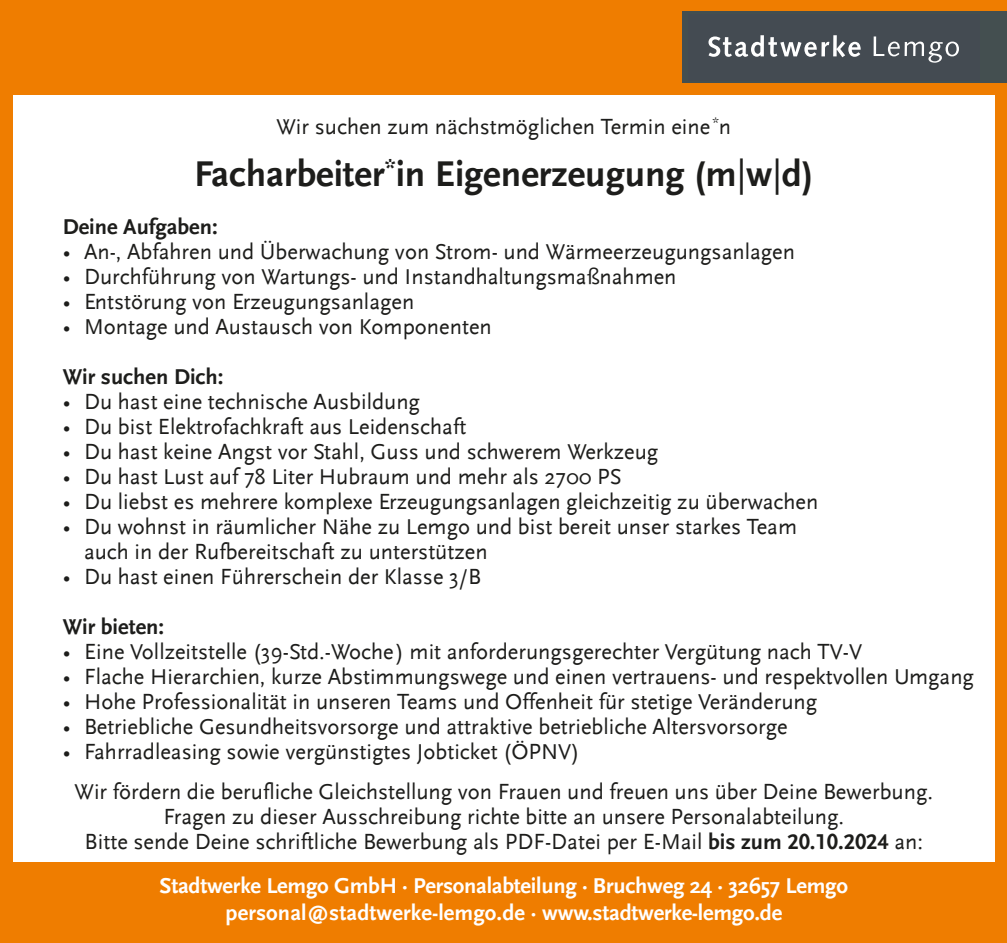
<style>
.page{position:relative;width:1007px;height:943px;background:#fff}
.page>*{position:absolute;margin:0;border:0;box-sizing:border-box;transform-origin:0 0}
.t1{font:700 37.5px "SL Scala Sans";color:#1d1d1b}
.t2{font:22.5px/25px "SL Scala Sans";color:#1d1d1b}
.t3{font:700 22.5px/27px "SL Scala Sans";letter-spacing:-.01em;color:#fff;text-align:center}
.t4{font:700 22.5px "SL Scala Sans";color:#1d1d1b}
.s1{font-weight:400}
.s2{font-family:"SL Scala Sans Tab";font-weight:700}
.s3{font-family:"SL Scala Sans Tab"}
</style>
<div class="page">
<div style="left:0;top:0;width:1006px;height:943px;background:#ef7d00"></div>
<div style="left:682px;top:11px;width:324px;height:71px;background:#444f50"></div>
<div style="left:688px;top:14px;width:291px;height:67px;background:#444b52"></div>
<svg style="left:708px;top:35px;width:152px;height:22px"></svg>
<svg style="left:873px;top:36px;width:85px;height:27px"></svg>
<div style="left:13px;top:96px;width:981px;height:766px;background:#fff"></div>
<p class="t2" style="left:276px;top:114px;width:456px">Wir suchen zum nächstmöglichen Termin eine <sup>*</sup>n</p>
<h1 class="t1" style="left:194px;top:154px;width:620px">Facharbeiter<sup>*</sup>in Eigenerzeugung (m<span class="s1">|</span>w<span class="s1">|</span>d)</h1>
<p class="t4" style="left:63px;top:214px;width:156px">Deine Aufgaben:</p>
<p class="t2" style="left:63px;top:239px;width:733px">• An-, Abfahren und Überwachung von Strom- und Wärmeerzeugungsanlagen</p>
<p class="t2" style="left:63px;top:264px;width:615px">• Durchführung von Wartungs- und Instandhaltungsmaßnahmen</p>
<p class="t2" style="left:63px;top:289px;width:353px">• Entstörung von Erzeugungsanlagen</p>
<p class="t2" style="left:63px;top:314px;width:430px">• Montage und Austausch von Komponenten</p>
<p class="t4" style="left:63px;top:364px;width:162px">Wir suchen Dich:</p>
<p class="t2" style="left:63px;top:389px;width:359px">• Du hast eine technische Ausbildung</p>
<p class="t2" style="left:63px;top:414px;width:405px">• Du bist Elektrofachkraft aus Leidenschaft</p>
<p class="t2" style="left:63px;top:439px;width:597px">• Du hast keine Angst vor Stahl, Guss und schwerem Werkzeug</p>
<p class="t2" style="left:63px;top:464px;width:560px">• Du hast Lust auf 78 Liter Hubraum und mehr als 2700 PS</p>
<p class="t2" style="left:63px;top:489px;width:757px">• Du liebst es mehrere komplexe Erzeugungsanlagen gleichzeitig zu überwachen</p>
<p class="t2" style="left:84px;top:514px;width:714px;text-indent:-21px">• Du wohnst in räumlicher Nähe zu Lemgo und bist bereit unser starkes Team auch in der Rufbereitschaft zu unterstützen</p>
<p class="t2" style="left:63px;top:564px;width:420px">• Du hast einen Führerschein der Klasse 3/B</p>
<p class="t4" style="left:63px;top:614px;width:103px">Wir bieten:</p>
<p class="t2" style="left:63px;top:639px;width:800px">• Eine Vollzeitstelle (39-Std.-Woche) mit anforderungsgerechter Vergütung nach TV-V</p>
<p class="t2" style="left:63px;top:664px;width:912px">• Flache Hierarchien, kurze Abstimmungswege und einen vertrauens- und respektvollen Umgang</p>
<p class="t2" style="left:63px;top:689px;width:755px">• Hohe Professionalität in unseren Teams und Offenheit für stetige Veränderung</p>
<p class="t2" style="left:63px;top:714px;width:726px">• Betriebliche Gesundheitsvorsorge und attraktive betriebliche Altersvorsorge</p>
<p class="t2" style="left:75px;top:732px;width:859px;line-height:40px;text-indent:-12px">• Fahrradleasing sowie vergünstigtes Jobticket (ÖPNV)<br>Wir fördern die berufliche Gleichstellung von Frauen und freuen uns über Deine Bewerbung.</p>
<p class="t2" style="left:85px;top:804px;width:839px;text-align:center">Fragen zu dieser Ausschreibung richte bitte an unsere Personalabteilung.<br>Bitte sende Deine schriftliche Bewerbung als PDF-Datei per E-Mail <span class="s2">bis zum 20.10.2024</span> <span class="s3">an:</span></p>
<p class="t3" style="left:160px;top:872px;width:689px">Stadtwerke Lemgo GmbH · Personalabteilung · Bruchweg 24 · 32657 Lemgo personal@stadtwerke-lemgo.de · www.stadtwerke-lemgo.de</p>
</div>
